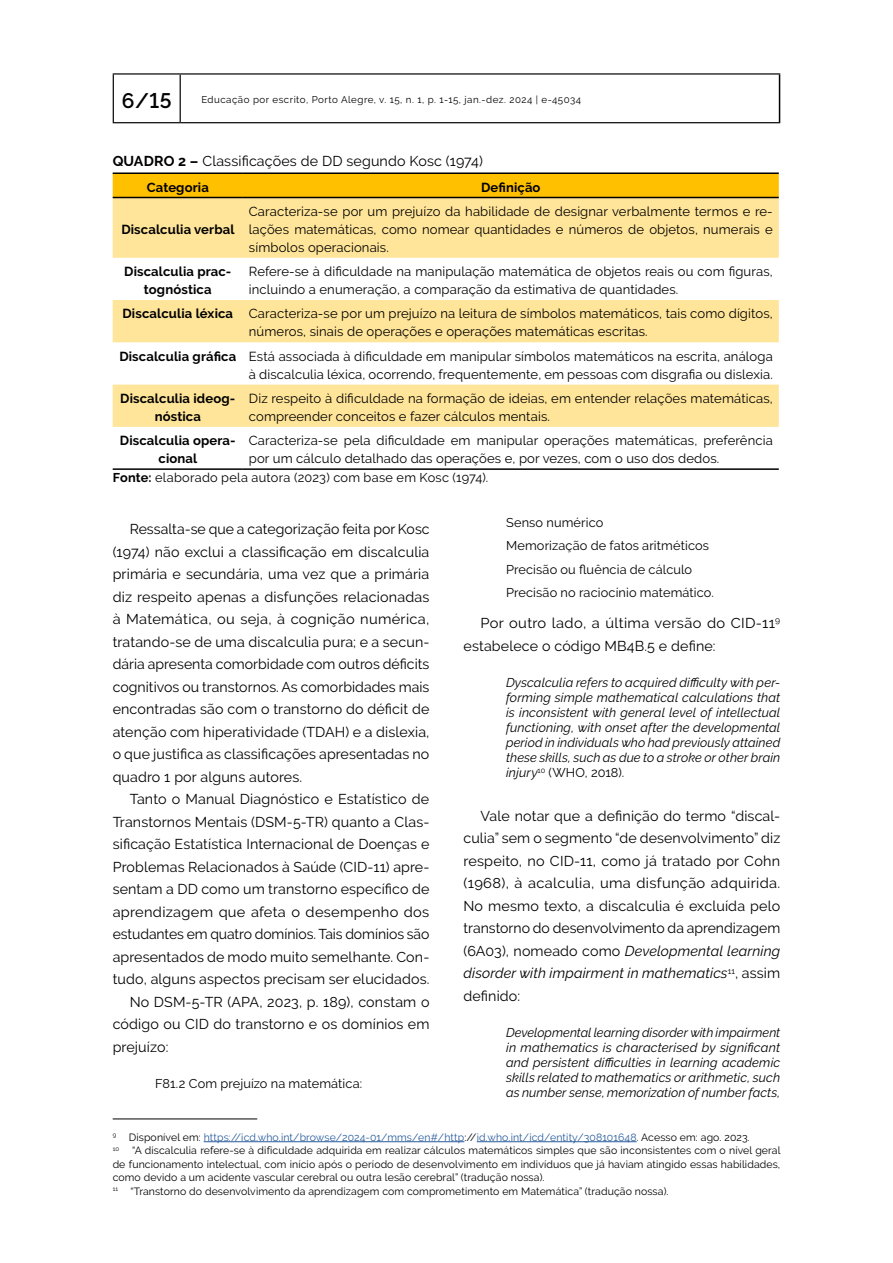
<style>
.page{position:relative;width:893px;height:1263px;background:#fff}
.page>*{position:absolute;margin:0;border:0;box-sizing:border-box;transform-origin:0 0}
.t1{font:600 21px "Raleway";color:#000}
.t2{font:14.25px/22.5px "Raleway";letter-spacing:.01em;color:#000;text-align:justify}
.t3{font:13.05px/18px "Raleway";letter-spacing:.01em;color:#000}
.t4{font:700 13.05px/18px "Raleway";letter-spacing:.01em;color:#000;text-align:center}
.t5{font:italic 12.75px/15px "Raleway";letter-spacing:.01em;color:#000;text-align:justify}
.t6{font:12.75px/23.5px "Raleway";letter-spacing:.01em;color:#000}
.t7{font:10.5px/13.5px "Raleway";letter-spacing:.01em;color:#000}
.t8{font:9.75px "Raleway";letter-spacing:.05em;color:#000}
.s1{font-weight:700}
.s2{font-style:normal}
.s3{font-style:italic}
.s4{color:#275b9b}
</style>
<div class="page">
<hr style="left:180px;top:75px;width:1px;height:47px;background:#000">
<hr style="left:779px;top:75px;width:1px;height:47px;background:#000">
<hr style="left:113px;top:73px;width:67px;height:2px;background:#000">
<hr style="left:113px;top:75px;width:1px;height:47px;background:#000">
<hr style="left:180px;top:73px;width:600px;height:2px;background:#000">
<hr style="left:113px;top:122px;width:67px;height:1px;background:#000">
<hr style="left:180px;top:122px;width:600px;height:1px;background:#000">
<div style="left:113px;top:174px;width:666px;height:23px;background:#ffc000"></div>
<svg style="left:113px;top:198px;width:666px;height:229px;fill:#ffe599"></svg>
<hr style="left:113px;top:172px;width:130px;height:2px;background:#000">
<hr style="left:243px;top:172px;width:536px;height:2px;background:#000">
<hr style="left:113px;top:197px;width:130px;height:1px;background:#000">
<hr style="left:243px;top:197px;width:536px;height:1px;background:#000">
<hr style="left:113px;top:468px;width:130px;height:2px;background:#000">
<hr style="left:243px;top:468px;width:536px;height:2px;background:#000">
<hr style="left:113px;top:1119px;width:144px;height:1px;background:#000">
<hr style="left:204px;top:1141px;width:260px;height:1px;background:#275b9b">
<hr style="left:477px;top:1141px;width:160px;height:1px;background:#275b9b">
<h1 class="t1" style="left:122px;top:89px;width:51px">6/15</h1>
<p class="t8" style="left:201px;top:94px;width:381px">Educação por escrito, Porto Alegre, v. 15, n. 1, p. 1-15, jan.-dez. 2024 | e-45034</p>
<p class="t2" style="left:113px;top:150px;width:372px"><span class="s1">QUADRO 2 –</span> Classificações de DD segundo Kosc (1974)</p>
<p class="t4" style="left:147px;top:178px;width:64px">Categoria</p>
<p class="t4" style="left:481px;top:178px;width:61px">Definição</p>
<p class="t4" style="left:121px;top:220px;width:115px">Discalculia verbal</p>
<p class="t3" style="left:249px;top:202px;width:525px;text-align:justify">Caracteriza-se por um prejuízo da habilidade de designar verbalmente termos e re&shy;lações matemáticas, como nomear quantidades e números de objetos, numerais e símbolos operacionais.</p>
<p class="t4" style="left:124px;top:262px;width:109px">Discalculia prac&shy;tognóstica</p>
<p class="t3" style="left:249px;top:262px;width:525px">Refere-se à dificuldade na manipulação matemática de objetos reais ou com figuras, incluindo a enumeração, a comparação da estimativa de quantidades.</p>
<p class="t3" style="left:122px;top:305px;width:652px;text-align:center"><span class="s1">Discalculia léxica</span> Caracteriza-se por um prejuízo na leitura de símbolos matemáticos, tais como dígitos, números, sinais de operações e operações matemáticas escritas.</p>
<p class="t3" style="left:119px;top:347px;width:655px;text-align:right"><span class="s1">Discalculia gráfica</span> Está associada à dificuldade em manipular símbolos matemáticos na escrita, análoga à discalculia léxica, ocorrendo, frequentemente, em pessoas com disgrafia ou dislexia.</p>
<p class="t4" style="left:120px;top:389px;width:117px">Discalculia ideog&shy;nóstica</p>
<p class="t3" style="left:249px;top:389px;width:525px">Diz respeito à dificuldade na formação de ideias, em entender relações matemáticas, compreender conceitos e fazer cálculos mentais.</p>
<p class="t4" style="left:120px;top:432px;width:117px">Discalculia opera&shy;cional</p>
<p class="t3" style="left:249px;top:431px;width:525px">Caracteriza-se pela dificuldade em manipular operações matemáticas, preferência por um cálculo detalhado das operações e, por vezes, com o uso dos dedos.</p>
<p class="t6" style="left:113px;top:466px;width:377px"><span class="s1">Fonte:</span> elaborado pela autora (2023) com base em Kosc (1974).</p>
<p class="t2" style="left:113px;top:518px;width:318px;text-indent:17px">Ressalta-se que a categorização feita por Kosc (1974) não exclui a classificação em discalculia primária e secundária, uma vez que a primária diz respeito apenas a disfunções relacionadas à Matemática, ou seja, à cognição numérica, tratando-se de uma discalculia pura; e a secun&shy;dária apresenta comorbidade com outros déficits cognitivos ou transtornos. As comorbidades mais encontradas são com o transtorno do déficit de atenção com hiperatividade (TDAH) e a dislexia, o que justifica as classificações apresentadas no quadro 1 por alguns autores.</p>
<p class="t2" style="left:130px;top:788px;width:301px">Tanto o Manual Diagnóstico e Estatístico de</p>
<p class="t2" style="left:113px;top:810px;width:318px">Transtornos Mentais (DSM-5-TR) quanto a Clas-</p>
<p class="t2" style="left:113px;top:833px;width:318px">sificação Estatística Internacional de Doenças e</p>
<p class="t2" style="left:113px;top:855px;width:318px">Problemas Relacionados à Saúde (CID-11) apre-</p>
<p class="t2" style="left:113px;top:878px;width:318px">sentam a DD como um transtorno específico de</p>
<p class="t2" style="left:113px;top:900px;width:318px">aprendizagem que afeta o desempenho dos</p>
<p class="t2" style="left:113px;top:923px;width:318px">estudantes em quatro domínios. Tais domínios são</p>
<p class="t2" style="left:113px;top:945px;width:318px">apresentados de modo muito semelhante. Con-</p>
<p class="t2" style="left:113px;top:968px;width:318px">tudo, alguns aspectos precisam ser elucidados.</p>
<p class="t2" style="left:130px;top:990px;width:301px">No DSM-5-TR (APA, 2023, p. 189), constam o</p>
<p class="t2" style="left:113px;top:1013px;width:318px">código ou CID do transtorno e os domínios em</p>
<p class="t2" style="left:113px;top:1035px;width:57px">prejuízo:</p>
<p class="t6" style="left:155px;top:1072px;width:209px">F81.2 Com prejuízo na matemática:</p>
<p class="t6" style="left:506px;top:510px;width:210px">Senso numérico<br>Memorização de fatos aritméticos<br>Precisão ou fluência de cálculo<br>Precisão no raciocínio matemático.</p>
<p class="t2" style="left:463px;top:612px;width:318px;text-indent:17px">Por outro lado, a última versão do CID-11<sup>9 </sup>estabelece o código MB4B.5 e define:</p>
<p class="t5" style="left:506px;top:675px;width:276px">Dyscalculia refers to acquired difficulty with per&shy;forming simple mathematical calculations that is inconsistent with general level of intellectual functioning, with onset after the developmental period in individuals who had previously attained these skills, such as due to a stroke or other brain injury<sup>10</sup> <span class="s2">(WHO, 2018).</span></p>
<p class="t2" style="left:463px;top:804px;width:318px;text-indent:17px">Vale notar que a definição do termo “discal&shy;culia” sem o segmento “de desenvolvimento” diz respeito, no CID-11, como já tratado por Cohn (1968), à acalculia, uma disfunção adquirida.<br>No mesmo texto, a discalculia é excluída pelo transtorno do desenvolvimento da aprendizagem (6A03), nomeado como <span class="s3">Developmental learning disorder with impairment in mathematics</span><sup>11</sup>, assim definido:</p>
<p class="t5" style="left:506px;top:1025px;width:276px">Developmental learning disorder with impairment in mathematics is characterised by significant and persistent difficulties in learning academic skills related to mathematics or arithmetic, such as number sense, memorization of number facts,</p>
<p class="t7" style="left:113px;top:1130px;width:669px"><sup>9</sup> Disponível em: <span class="s4">https://icd.who.int/browse/2024-01/mms/en#/http</span>://<span class="s4">id.who.int/icd/entity/308101648</span>. Acesso em: ago. 2023.<br><sup>10</sup> “A discalculia refere-se à dificuldade adquirida em realizar cálculos matemáticos simples que são inconsistentes com o nível geral de funcionamento intelectual, com início após o período de desenvolvimento em indivíduos que já haviam atingido essas habilidades, como devido a um acidente vascular cerebral ou outra lesão cerebral” (tradução nossa).<br><sup>11</sup> “Transtorno do desenvolvimento da aprendizagem com comprometimento em Matemática” (tradução nossa).</p>
</div>
